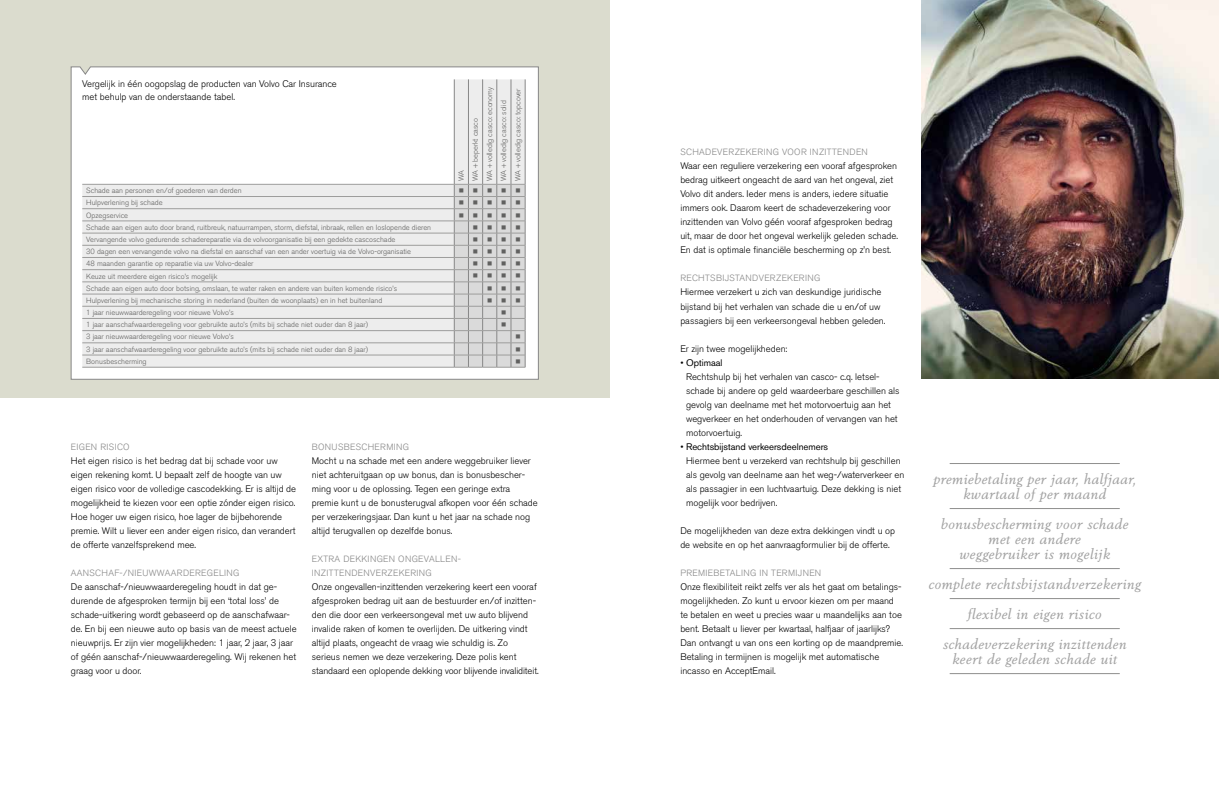
<style>
.page{position:relative;width:1219px;height:794px;background:#fff}
.page>*{position:absolute;margin:0;border:0;box-sizing:border-box;transform-origin:0 0}
.t1{font:italic 14px/15px "Volvo Serif Pro";letter-spacing:.04em;color:#a2a2a2;text-align:center}
.t2{font:300 9.5px/14px "Volvo Sans Pro";color:#000}
.t3{font:300 9px/14px "Volvo Sans Pro";letter-spacing:.04em;color:#878787}
.t4{font:300 7.5px/14.2px "Volvo Sans Pro";color:#616160}
.t5{font:7px "Wingdings";color:#616160}
.s1{font-weight:400}
</style>
<div class="page">
<div style="left:0;top:0;width:609px;height:398px;background:#dbdcce"></div>
<svg style="left:71px;top:66px;width:468px;height:314px;background:#f3f3f2"></svg>
<img style="left:921px;top:0;width:298px;height:379px">
<hr style="left:950px;top:463px;width:170px;height:1px;background:#8e8e8d">
<hr style="left:950px;top:508px;width:170px;height:1px;background:#8e8e8d">
<hr style="left:950px;top:568px;width:170px;height:1px;background:#8e8e8d">
<hr style="left:950px;top:598px;width:170px;height:1px;background:#8e8e8d">
<hr style="left:950px;top:628px;width:170px;height:1px;background:#8e8e8d">
<hr style="left:950px;top:673px;width:170px;height:1px;background:#8e8e8d">
<svg style="left:82px;top:79px;width:443px;height:288px;background:#f1f1f1"></svg>
<hr style="left:454px;top:79px;width:1px;height:105px;background:#878787">
<hr style="left:468px;top:79px;width:1px;height:105px;background:#878787">
<hr style="left:482px;top:79px;width:1px;height:105px;background:#878787">
<hr style="left:497px;top:79px;width:1px;height:105px;background:#878787">
<hr style="left:511px;top:79px;width:1px;height:105px;background:#878787">
<hr style="left:525px;top:79px;width:1px;height:105px;background:#878787">
<hr style="left:82px;top:184px;width:372px;height:1px;background:#9d9d9c">
<hr style="left:82px;top:196px;width:372px;height:1px;background:#9d9d9c">
<hr style="left:82px;top:208px;width:372px;height:1px;background:#9d9d9c">
<hr style="left:82px;top:221px;width:372px;height:1px;background:#9d9d9c">
<hr style="left:82px;top:233px;width:372px;height:1px;background:#9d9d9c">
<hr style="left:82px;top:245px;width:372px;height:1px;background:#9d9d9c">
<hr style="left:82px;top:257px;width:372px;height:1px;background:#9d9d9c">
<hr style="left:82px;top:269px;width:372px;height:1px;background:#9d9d9c">
<hr style="left:82px;top:282px;width:372px;height:1px;background:#9d9d9c">
<hr style="left:82px;top:294px;width:372px;height:1px;background:#9d9d9c">
<hr style="left:82px;top:306px;width:372px;height:1px;background:#9d9d9c">
<hr style="left:82px;top:318px;width:372px;height:1px;background:#9d9d9c">
<hr style="left:82px;top:330px;width:372px;height:1px;background:#9d9d9c">
<hr style="left:82px;top:343px;width:372px;height:1px;background:#9d9d9c">
<hr style="left:82px;top:355px;width:372px;height:1px;background:#9d9d9c">
<hr style="left:82px;top:367px;width:372px;height:1px;background:#9d9d9c">
<svg style="left:454px;top:184px;width:72px;height:184px"></svg>
<p class="t2" style="left:82px;top:78px;width:256px;line-height:13px">Vergelijk in één oogopslag de producten van Volvo Car Insurance met behulp van de onderstaande tabel.</p>
<p class="t4" style="left:454px;top:181px;width:96px;rotate:-90deg">WA<br>WA + beperkt casco<br>WA + volledig casco: economy<br>WA + volledig casco: solid<br>WA + volledig casco: topcover</p>
<p class="t4" style="left:86px;top:183px;width:157px">Schade aan personen en/of goederen van derden</p>
<p class="t5" style="left:515px;top:187px;width:7px">■</p>
<p class="t4" style="left:86px;top:196px;width:78px">Hulpverlening bij schade</p>
<p class="t5" style="left:515px;top:199px;width:7px">■</p>
<p class="t4" style="left:86px;top:208px;width:43px">Opzegservice</p>
<p class="t5" style="left:515px;top:211px;width:7px">■</p>
<p class="t4" style="left:86px;top:220px;width:346px">Schade aan eigen auto door brand, ruitbreuk, natuurrampen, storm, diefstal, inbraak, rellen en loslopende dieren</p>
<p class="t4" style="left:86px;top:232px;width:311px">Vervangende volvo gedurende schadereparatie via de volvoorganisatie bij een gedekte cascoschade</p>
<p class="t4" style="left:86px;top:244px;width:326px">30 dagen een vervangende volvo na diefstal en aanschaf van een ander voertuig via de Volvo-organisatie</p>
<p class="t4" style="left:86px;top:257px;width:169px">48 maanden garantie op reparatie via uw Volvo-dealer</p>
<p class="t4" style="left:86px;top:269px;width:133px">Keuze uit meerdere eigen risico’s mogelijk</p>
<p class="t4" style="left:86px;top:281px;width:312px">Schade aan eigen auto door botsing, omslaan, te water raken en andere van buiten komende risico’s</p>
<p class="t5" style="left:515px;top:284px;width:7px">■</p>
<p class="t4" style="left:86px;top:293px;width:297px">Hulpverlening bij mechanische storing in nederland (buiten de woonplaats) en in het buitenland</p>
<p class="t5" style="left:515px;top:296px;width:7px">■</p>
<p class="t4" style="left:86px;top:305px;width:149px">1 jaar nieuwwaarderegeling voor nieuwe Volvo’s</p>
<p class="t5" style="left:501px;top:309px;width:7px">■</p>
<p class="t4" style="left:86px;top:318px;width:283px">1 jaar aanschafwaarderegeling voor gebruikte auto’s (mits bij schade niet ouder dan 8 jaar)</p>
<p class="t5" style="left:501px;top:321px;width:7px">■</p>
<p class="t4" style="left:86px;top:330px;width:149px">3 jaar nieuwwaarderegeling voor nieuwe Volvo’s</p>
<p class="t5" style="left:515px;top:333px;width:7px">■</p>
<p class="t4" style="left:86px;top:342px;width:283px">3 jaar aanschafwaarderegeling voor gebruikte auto’s (mits bij schade niet ouder dan 8 jaar)</p>
<p class="t5" style="left:515px;top:345px;width:7px">■</p>
<p class="t4" style="left:86px;top:354px;width:62px">Bonusbescherming</p>
<p class="t5" style="left:515px;top:357px;width:7px">■</p>
<p class="t3" style="left:71px;top:439px;width:60px">EIGEN RISICO</p>
<p class="t2" style="left:71px;top:453px;width:227px">Het eigen risico is het bedrag dat bij schade voor uw eigen rekening komt. U bepaalt zelf de hoogte van uw eigen risico voor de volledige cascodekking. Er is altijd de mogelijkheid te kiezen voor een optie zónder eigen risico.<br>Hoe hoger uw eigen risico, hoe lager de bijbehorende premie. Wilt u liever een ander eigen risico, dan verandert de offerte vanzelfsprekend mee.</p>
<p class="t3" style="left:71px;top:565px;width:170px">AANSCHAF-/NIEUWWAARDEREGELING</p>
<p class="t2" style="left:71px;top:579px;width:227px">De aanschaf-/nieuwwaarderegeling houdt in dat ge&shy;durende de afgesproken termijn bij een ‘total loss’ de schade-uitkering wordt gebaseerd op de aanschafwaar&shy;de. En bij een nieuwe auto op basis van de meest actuele nieuwprijs. Er zijn vier mogelijkheden: 1 jaar, 2 jaar, 3 jaar of géén aanschaf-/nieuwwaarderegeling. Wij rekenen het graag voor u door.</p>
<p class="t3" style="left:312px;top:439px;width:99px">BONUSBESCHERMING</p>
<p class="t2" style="left:312px;top:453px;width:228px">Mocht u na schade met een andere weggebruiker liever niet achteruitgaan op uw bonus, dan is bonusbescher&shy;ming voor u de oplossing. Tegen een geringe extra premie kunt u de bonusterugval afkopen voor één schade per verzekeringsjaar. Dan kunt u het jaar na schade nog altijd terugvallen op dezelfde bonus.</p>
<p class="t3" style="left:312px;top:551px;width:151px">EXTRA DEKKINGEN ONGEVALLEN-<br>INZITTENDENVERZEKERING</p>
<p class="t2" style="left:312px;top:579px;width:228px">Onze ongevallen-inzittenden verzekering keert een vooraf afgesproken bedrag uit aan de bestuurder en/of inzitten&shy;den die door een verkeersongeval met uw auto blijvend invalide raken of komen te overlijden. De uitkering vindt altijd plaats, ongeacht de vraag wie schuldig is. Zo serieus nemen we deze verzekering. Deze polis kent standaard een oplopende dekking voor blijvende invaliditeit.</p>
<p class="t3" style="left:680px;top:145px;width:189px">SCHADEVERZEKERING VOOR INZITTENDEN</p>
<p class="t2" style="left:680px;top:159px;width:219px">Waar een reguliere verzekering een vooraf afgesproken bedrag uitkeert ongeacht de aard van het ongeval, ziet Volvo dit anders. Ieder mens is anders, iedere situatie immers ook. Daarom keert de schadeverzekering voor inzittenden van Volvo géén vooraf afgesproken bedrag uit, maar de door het ongeval werkelijk geleden schade.<br>En dat is optimale financiële bescherming op z’n best.</p>
<p class="t3" style="left:680px;top:271px;width:141px">RECHTSBIJSTANDVERZEKERING</p>
<p class="t2" style="left:680px;top:285px;width:207px">Hiermee verzekert u zich van deskundige juridische bijstand bij het verhalen van schade die u en/of uw passagiers bij een verkeersongeval hebben geleden.</p>
<p class="t2" style="left:680px;top:341px;width:109px">Er zijn twee mogelijkheden:</p>
<p class="t2" style="left:686px;top:355px;width:215px;text-indent:-6px">• <span class="s1">Optimaal<br></span>Rechtshulp bij het verhalen van casco- c.q. letsel&shy;schade bij andere op geld waardeerbare geschillen als gevolg van deelname met het motorvoertuig aan het wegverkeer en het onderhouden of vervangen van het motorvoertuig.</p>
<p class="t2" style="left:686px;top:439px;width:220px;text-indent:-6px">• <span class="s1">Rechtsbijstand verkeersdeelnemers<br></span>Hiermee bent u verzekerd van rechtshulp bij geschillen als gevolg van deelname aan het weg-/waterverkeer en als passagier in een luchtvaartuig. Deze dekking is niet mogelijk voor bedrijven.</p>
<p class="t2" style="left:680px;top:523px;width:216px">De mogelijkheden van deze extra dekkingen vindt u op de website en op het aanvraagformulier bij de offerte.</p>
<p class="t3" style="left:680px;top:565px;width:142px">PREMIEBETALING IN TERMIJNEN</p>
<p class="t2" style="left:680px;top:579px;width:224px">Onze flexibiliteit reikt zelfs ver als het gaat om betalings&shy;mogelijkheden. Zo kunt u ervoor kiezen om per maand te betalen en weet u precies waar u maandelijks aan toe bent. Betaalt u liever per kwartaal, halfjaar of jaarlijks?<br>Dan ontvangt u van ons een korting op de maandpremie.<br>Betaling in termijnen is mogelijk met automatische incasso en AcceptEmail.</p>
<h1 class="t1" style="left:933px;top:472px;width:204px">premiebetaling per jaar, halfjaar, kwartaal of per maand</h1>
<h1 class="t1" style="left:941px;top:517px;width:189px">bonusbescherming voor schade met een andere<br>weggebruiker is mogelijk</h1>
<h1 class="t1" style="left:929px;top:569px;width:213px;line-height:30px">complete rechtsbijstandverzekering flexibel in eigen risico schadeverzekering inzittenden</h1>
<h1 class="t1" style="left:952px;top:652px;width:166px">keert de geleden schade uit</h1>
</div>
